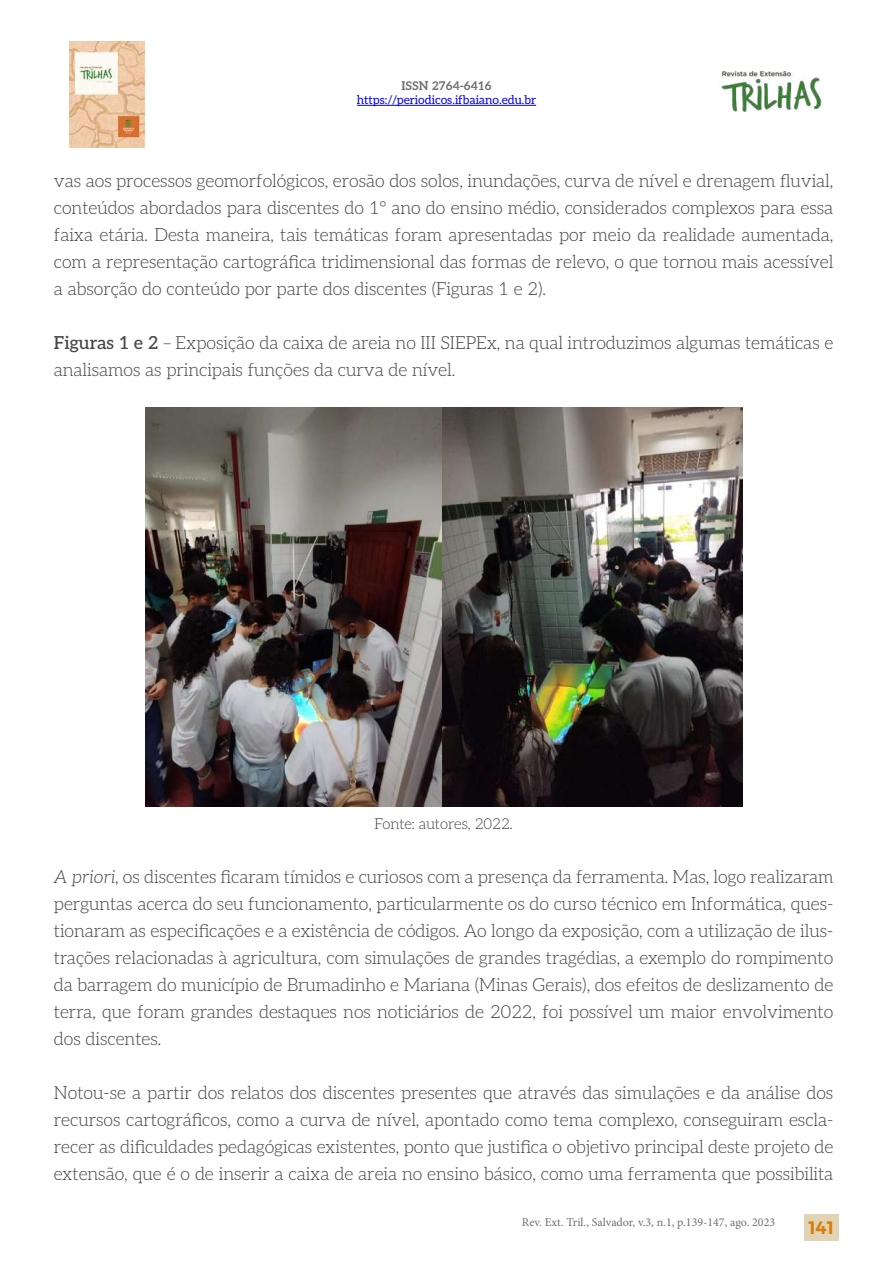
<style>
.page{position:relative;width:893px;height:1263px;background:#fff}
.page>*{position:absolute;margin:0;border:0;box-sizing:border-box;transform-origin:0 0}
.t1{font:300 18px/27px "Aleo";color:#484747;text-align:justify}
.t2{font:18px "Trueno S Bd";color:#d67d0f}
.t3{font:300 15px "Aleo";color:#484747}
.t4{font:12px "Minion Pro";color:#706f6f}
.t5{font:12px "Aleo";color:#00f}
.t6{font:700 12px "Aleo";color:#706f6f}
.s1{font-weight:500}
.s2{font-style:italic}
</style>
<div class="page">
<div style="left:804px;top:1214px;width:35px;height:27px;background:#e1d4b4"></div>
<hr style="left:357px;top:105px;width:179px;height:1px;background:#00f">
<img style="left:70px;top:41px;width:75px;height:107px">
<img style="left:721px;top:71px;width:101px;height:41px">
<img style="left:145px;top:408px;width:597px;height:398px">
<p class="t6" style="left:401px;top:76px;width:92px">ISSN 2764-6416</p>
<p class="t5" style="left:357px;top:90px;width:181px">https://periodicos.ifbaiano.edu.br</p>
<p class="t1" style="left:54px;top:167px;width:781px">vas aos processos geomorfológicos, erosão dos solos, inundações, curva de nível e drenagem fluvial, conteúdos abordados para discentes do 1° ano do ensino médio, considerados complexos para essa faixa etária. Desta maneira, tais temáticas foram apresentadas por meio da realidade aumentada, com a representação cartográfica tridimensional das formas de relevo, o que tornou mais acessível a absorção do conteúdo por parte dos discentes (Figuras 1 e 2).</p>
<p class="t1" style="left:54px;top:329px;width:781px"><span class="s1">Figuras 1 e 2</span> – Exposição da caixa de areia no III SIEPEx, na qual introduzimos algumas temáticas e analisamos as principais funções da curva de nível.</p>
<p class="t3" style="left:374px;top:812px;width:140px">Fonte: autores, 2022.</p>
<p class="t1" style="left:54px;top:862px;width:781px"><span class="s2">A priori</span>, os discentes ficaram tímidos e curiosos com a presença da ferramenta. Mas, logo realizaram perguntas acerca do seu funcionamento, particularmente os do curso técnico em Informática, ques&shy;tionaram as especificações e a existência de códigos. Ao longo da exposição, com a utilização de ilus&shy;trações relacionadas à agricultura, com simulações de grandes tragédias, a exemplo do rompimento da barragem do município de Brumadinho e Mariana (Minas Gerais), dos efeitos de deslizamento de terra, que foram grandes destaques nos noticiários de 2022, foi possível um maior envolvimento dos discentes.</p>
<p class="t1" style="left:54px;top:1078px;width:781px">Notou-se a partir dos relatos dos discentes presentes que através das simulações e da análise dos recursos cartográficos, como a curva de nível, apontado como tema complexo, conseguiram escla&shy;recer as dificuldades pedagógicas existentes, ponto que justifica o objetivo principal deste projeto de extensão, que é o de inserir a caixa de areia no ensino básico, como uma ferramenta que possibilita</p>
<p class="t4" style="left:522px;top:1214px;width:255px">Rev. Ext. Tril., Salvador, v.3, n.1, p.139-147, ago. 2023</p>
<p class="t2" style="left:808px;top:1217px;width:27px">141</p>
</div>
